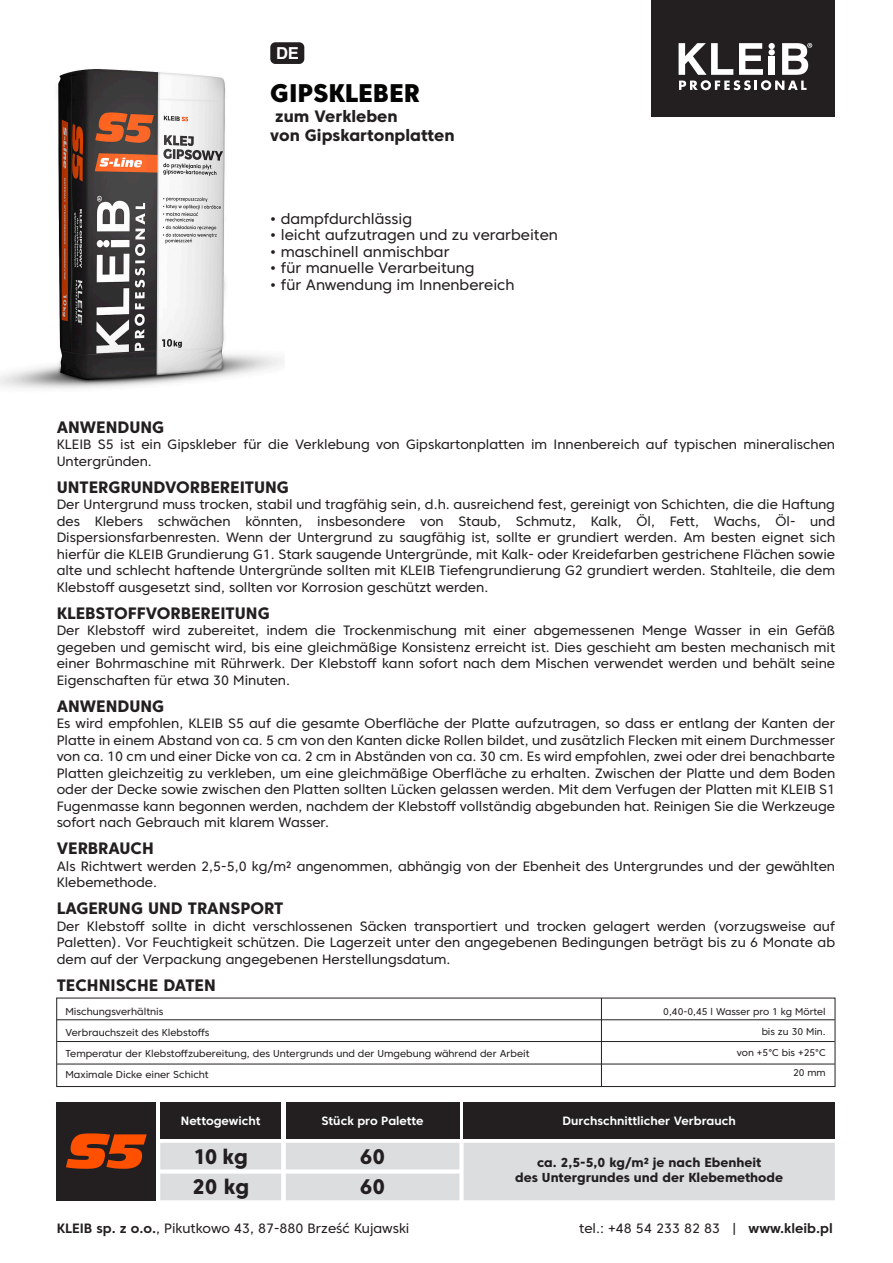
<style>
.page{position:relative;width:893px;height:1263px;background:#fff}
.page>*{position:absolute;margin:0;border:0;box-sizing:border-box;transform-origin:0 0}
.t1{font:800 25.5px "Core Sans C 85";color:#050504}
.t2{font:800 21px "Core Sans C 75";color:#231f20}
.t3{font:800 16.5px/19.5px "Core Sans C 75";color:#231f20}
.t4{font:700 16.5px "Helvetica";color:#fff}
.t5{font:15px "Core Sans C 45";color:#231f20}
.t6{font:13.5px/16.5px "Core Sans C 45";color:#231f20;text-align:justify}
.t7{font:800 13.05px/15.6px "Core Sans C 75";color:#231f20;text-align:center}
.t8{font:700 12px "Core Sans C 65";color:#fff}
.t9{font:10.05px/21.1px "Core Sans C 45";color:#231f20}
.t10{font:9.75px/20.5px "Core Sans C 45";color:#231f20;text-align:right}
.s1{font-family:"Core Sans C 65";font-weight:700}
</style>
<div class="page">
<img style="left:0;top:63px;width:285px;height:326px">
<div style="left:57px;top:1102px;width:99px;height:98px;background:#231f20"></div>
<svg style="left:66px;top:1133px;width:81px;height:36px"></svg>
<div style="left:160px;top:1102px;width:121px;height:36px;background:#231f20"></div>
<div style="left:286px;top:1102px;width:173px;height:36px;background:#231f20"></div>
<div style="left:160px;top:1143px;width:675px;height:57px;background:#dcdddf"></div>
<div style="left:464px;top:1102px;width:371px;height:36px;background:#231f20"></div>
<div style="left:270px;top:42px;width:34px;height:22px;background:#231f20;border-radius:5px"></div>
<div style="left:651px;top:0;width:184px;height:116px;background:#231f20"></div>
<svg style="left:679px;top:43px;width:133px;height:47px"></svg>
<hr style="left:601px;top:998px;width:1px;height:88px;background:#231f20">
<hr style="left:57px;top:1019px;width:778px;height:1px;background:#231f20">
<hr style="left:57px;top:1041px;width:778px;height:1px;background:#231f20">
<hr style="left:57px;top:1063px;width:778px;height:1px;background:#231f20">
<div style="left:56px;top:998px;width:779px;height:89px;border:1px solid #231f20"></div>
<p class="t4" style="left:276px;top:43px;width:24px">DE</p>
<h1 class="t1" style="left:270px;top:77px;width:151px">GIPSKLEBER</h1>
<p class="t3" style="left:270px;top:106px;width:186px;text-indent:5px">zum Verkleben<br>von Gipskartonplatten</p>
<p class="t5" style="left:270px;top:209px;width:143px">• dampfdurchlässig</p>
<p class="t5" style="left:270px;top:226px;width:289px">• leicht aufzutragen und zu verarbeiten</p>
<p class="t5" style="left:270px;top:242px;width:181px">• maschinell anmischbar</p>
<p class="t5" style="left:270px;top:259px;width:206px">• für manuelle Verarbeitung</p>
<p class="t5" style="left:270px;top:275px;width:246px">• für Anwendung im Innenbereich</p>
<p class="t3" style="left:57px;top:417px;width:109px">ANWENDUNG</p>
<p class="t6" style="left:57px;top:436px;width:780px">KLEIB S5 ist ein Gipskleber für die Verklebung von Gipskartonplatten im Innenbereich auf typischen mineralischen<br>Untergründen.</p>
<p class="t3" style="left:57px;top:477px;width:234px">UNTERGRUNDVORBEREITUNG</p>
<p class="t6" style="left:57px;top:496px;width:780px">Der Untergrund muss trocken, stabil und tragfähig sein, d.h. ausreichend fest, gereinigt von Schichten, die die Haftung des Klebers schwächen könnten, insbesondere von Staub, Schmutz, Kalk, Öl, Fett, Wachs, Öl- und Dispersionsfarbenresten. Wenn der Untergrund zu saugfähig ist, sollte er grundiert werden. Am besten eignet sich hierfür die KLEIB Grundierung G1. Stark saugende Untergründe, mit Kalk- oder Kreidefarben gestrichene Flächen sowie alte und schlecht haftende Untergründe sollten mit KLEIB Tiefengrundierung G2 grundiert werden. Stahlteile, die dem Klebstoff ausgesetzt sind, sollten vor Korrosion geschützt werden.</p>
<p class="t3" style="left:57px;top:603px;width:215px">KLEBSTOFFVORBEREITUNG</p>
<p class="t6" style="left:57px;top:622px;width:780px">Der Klebstoff wird zubereitet, indem die Trockenmischung mit einer abgemessenen Menge Wasser in ein Gefäß gegeben und gemischt wird, bis eine gleichmäßige Konsistenz erreicht ist. Dies geschieht am besten mechanisch mit einer Bohrmaschine mit Rührwerk. Der Klebstoff kann sofort nach dem Mischen verwendet werden und behält seine Eigenschaften für etwa 30 Minuten.</p>
<p class="t3" style="left:57px;top:696px;width:109px">ANWENDUNG</p>
<p class="t6" style="left:57px;top:715px;width:780px">Es wird empfohlen, KLEIB S5 auf die gesamte Oberfläche der Platte aufzutragen, so dass er entlang der Kanten der Platte in einem Abstand von ca. 5 cm von den Kanten dicke Rollen bildet, und zusätzlich Flecken mit einem Durchmesser von ca. 10 cm und einer Dicke von ca. 2 cm in Abständen von ca. 30 cm. Es wird empfohlen, zwei oder drei benachbarte Platten gleichzeitig zu verkleben, um eine gleichmäßige Oberfläche zu erhalten. Zwischen der Platte und dem Boden oder der Decke sowie zwischen den Platten sollten Lücken gelassen werden. Mit dem Verfugen der Platten mit KLEIB S1<br>Fugenmasse kann begonnen werden, nachdem der Klebstoff vollständig abgebunden hat. Reinigen Sie die Werkzeuge sofort nach Gebrauch mit klarem Wasser.</p>
<p class="t3" style="left:57px;top:839px;width:99px">VERBRAUCH</p>
<p class="t6" style="left:57px;top:858px;width:780px">Als Richtwert werden 2,5-5,0 kg/m² angenommen, abhängig von der Ebenheit des Untergrundes und der gewählten<br>Klebemethode.</p>
<p class="t3" style="left:57px;top:899px;width:228px">LAGERUNG UND TRANSPORT</p>
<p class="t6" style="left:57px;top:918px;width:780px">Der Klebstoff sollte in dicht verschlossenen Säcken transportiert und trocken gelagert werden (vorzugsweise auf Paletten). Vor Feuchtigkeit schützen. Die Lagerzeit unter den angegebenen Bedingungen beträgt bis zu 6 Monate ab dem auf der Verpackung angegebenen Herstellungsdatum.</p>
<p class="t3" style="left:57px;top:975px;width:161px">TECHNISCHE DATEN</p>
<p class="t9" style="left:65px;top:1000px;width:466px">Mischungsverhältnis<br>Verbrauchszeit des Klebstoffs<br>Temperatur der Klebstoffzubereitung, des Untergrunds und der Umgebung während der Arbeit Maximale Dicke einer Schicht</p>
<p class="t10" style="left:663px;top:1001px;width:164px">0,40-0,45 l Wasser pro 1 kg Mörtel bis zu 30 Min.<br>von +5°C bis +25°C<br>20 mm</p>
<p class="t8" style="left:181px;top:1113px;width:81px">Nettogewicht</p>
<p class="t8" style="left:322px;top:1113px;width:104px">Stück pro Palette</p>
<h2 class="t2" style="left:193px;top:1143px;width:56px">10 kg</h2>
<h2 class="t2" style="left:360px;top:1143px;width:27px">60</h2>
<h2 class="t2" style="left:192px;top:1174px;width:59px">20 kg</h2>
<h2 class="t2" style="left:360px;top:1174px;width:27px">60</h2>
<p class="t8" style="left:563px;top:1113px;width:175px">Durchschnittlicher Verbrauch</p>
<p class="t7" style="left:515px;top:1154px;width:269px">ca. 2,5-5,0 kg/m² je nach Ebenheit<br>des Untergrundes und der Klebemethode</p>
<p class="t6" style="left:57px;top:1220px;width:354px"><span class="s1">KLEIB sp. z o.o.</span>, Pikutkowo 43, 87-880 Brześć Kujawski</p>
<p class="t6" style="left:579px;top:1220px;width:255px">tel.: +48 54 233 82 83 | <span class="s1">www.kleib.pl</span></p>
</div>
